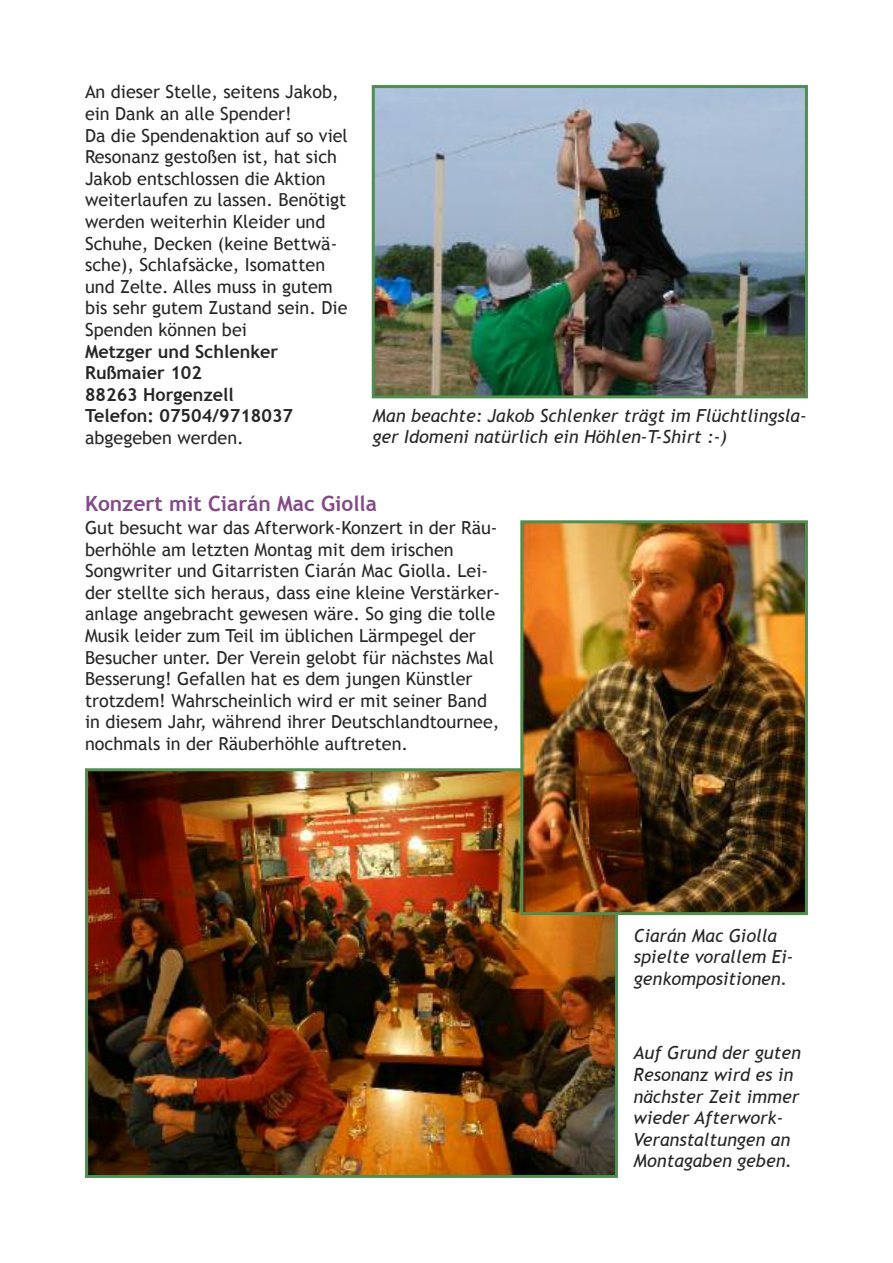
<style>
.page{position:relative;width:893px;height:1263px;background:#fff}
.page>*{position:absolute;margin:0;border:0;box-sizing:border-box;transform-origin:0 0}
.t1{font:700 21px "Trebuchet MS";color:#834a88}
.t2{font:18px/21.6px "Trebuchet MS";color:#272627}
.t3{font:italic 18px/21.6px "Trebuchet MS";color:#272627}
.t4{font:700 18px/21.6px "Trebuchet MS";color:#272627}
</style>
<div class="page">
<img style="left:376px;top:89px;width:428px;height:305px">
<div style="left:372px;top:85px;width:436px;height:313px;border:3px solid #4e8e4e"></div>
<img style="left:89px;top:772px;width:525px;height:402px">
<div style="left:85px;top:768px;width:533px;height:410px;border:3px solid #4e8e4e"></div>
<img style="left:524px;top:524px;width:280px;height:387px">
<div style="left:520px;top:520px;width:288px;height:395px;border:3px solid #4e8e4e"></div>
<p class="t2" style="left:85px;top:81px;width:264px">An dieser Stelle, seitens Jakob, ein Dank an alle Spender!<br>Da die Spendenaktion auf so viel<br>Resonanz gestoßen ist, hat sich<br>Jakob entschlossen die Aktion weiterlaufen zu lassen. Benötigt werden weiterhin Kleider und<br>Schuhe, Decken (keine Bettwä&shy;sche), Schlafsäcke, Isomatten und Zelte. Alles muss in gutem bis sehr gutem Zustand sein. Die<br>Spenden können bei</p>
<p class="t4" style="left:85px;top:340px;width:210px">Metzger und Schlenker<br>Rußmaier 102<br>88263 Horgenzell<br>Telefon: 07504/9718037</p>
<p class="t2" style="left:85px;top:427px;width:160px">abgegeben werden.</p>
<p class="t3" style="left:373px;top:404px;width:436px">Man beachte: Jakob Schlenker trägt im Flüchtlingsla&shy;ger Idomeni natürlich ein Höhlen-T-Shirt :-)</p>
<p class="t1" style="left:85px;top:491px;width:293px">Konzert mit Ciarán Mac Giolla</p>
<p class="t2" style="left:85px;top:517px;width:416px">Gut besucht war das Afterwork-Konzert in der Räu&shy;berhöhle am letzten Montag mit dem irischen Songwriter und Gitarristen Ciarán Mac Giolla. Lei&shy;der stellte sich heraus, dass eine kleine Verstärker&shy;anlage angebracht gewesen wäre. So ging die tolle Musik leider zum Teil im üblichen Lärmpegel der Besucher unter. Der Verein gelobt für nächstes Mal Besserung! Gefallen hat es dem jungen Künstler trotzdem! Wahrscheinlich wird er mit seiner Band in diesem Jahr, während ihrer Deutschlandtournee, nochmals in der Räuberhöhle auftreten.</p>
<p class="t3" style="left:634px;top:924px;width:161px">Ciarán Mac Giolla spielte vorallem Ei&shy;genkompositionen.</p>
<p class="t3" style="left:634px;top:1042px;width:169px">Auf Grund der guten<br>Resonanz wird es in nächster Zeit immer wieder Afterwork-<br>Veranstaltungen an<br>Montagaben geben.</p>
</div>
